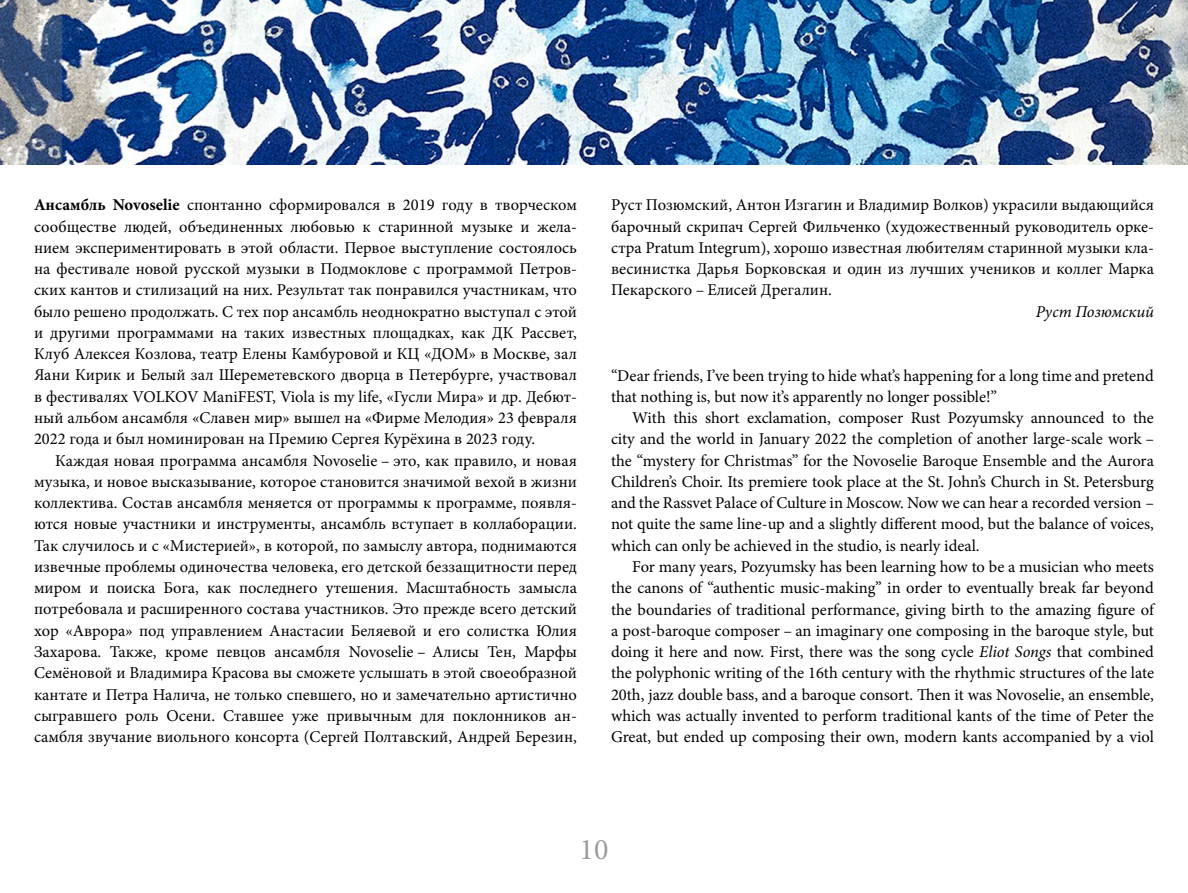
<style>
.page{position:relative;width:1188px;height:893px;background:#fff}
.page>*{position:absolute;margin:0;border:0;box-sizing:border-box;transform-origin:0 0}
.t1{font:30px "Minion Pro";color:#9c9c9d}
.t2{font:16.5px/21.3px "Minion Pro";color:#000;text-align:justify}
.t3{font:italic 16.5px "Minion Pro";color:#000}
.s1{font-weight:700}
.s2{font-style:italic}
</style>
<div class="page">
<img style="left:0;top:0;width:1188px;height:164px">
<p class="t2" style="left:34px;top:194px;width:545px"><span class="s1">Ансамбль Novoselie</span> спонтанно сформировался в 2019 году в творческом сообществе людей, объединенных любовью к старинной музыке и жела&shy;нием экспериментировать в этой области. Первое выступление состоялось на фестивале новой русской музыки в Подмоклове с программой Петров&shy;ских кантов и стилизаций на них. Результат так понравился участникам, что было решено продолжать. С тех пор ансамбль неоднократно выступал с этой и другими программами на таких известных площадках, как ДК Рассвет, Клуб Алексея Козлова, театр Елены Камбуровой и КЦ «ДОМ» в Москве, зал Яани Кирик и Белый зал Шереметевского дворца в Петербурге, участвовал в фестивалях VOLKOV ManiFEST, Viola is my life, «Гусли Мира» и др. Дебют&shy;ный альбом ансамбля «Славен мир» вышел на «Фирме Мелодия» 23 февраля 2022 года и был номинирован на Премию Сергея Курёхина в 2023 году.</p>
<p class="t2" style="left:34px;top:449px;width:545px;text-indent:21px">Каждая новая программа ансамбля Novoselie – это, как правило, и новая музыка, и новое высказывание, которое становится значимой вехой в жизни коллектива. Состав ансамбля меняется от программы к программе, появля&shy;ются новые участники и инструменты, ансамбль вступает в коллаборации.<br>Так случилось и с «Мистерией», в которой, по замыслу автора, поднимаются извечные проблемы одиночества человека, его детской беззащитности перед миром и поиска Бога, как последнего утешения. Масштабность замысла потребовала и расширенного состава участников. Это прежде всего детский хор «Аврора» под управлением Анастасии Беляевой и его солистка Юлия Захарова. Также, кроме певцов ансамбля Novoselie – Алисы Тен, Марфы Семёновой и Владимира Красова вы сможете услышать в этой своеобразной кантате и Петра Налича, не только спевшего, но и замечательно артистично сыгравшего роль Осени. Ставшее уже привычным для поклонников ан&shy;самбля звучание виольного консорта (Сергей Полтавский, Андрей Березин,</p>
<p class="t2" style="left:611px;top:194px;width:545px">Руст Позюмский, Антон Изгагин и Владимир Волков) украсили выдающийся барочный скрипач Сергей Фильченко (художественный руководитель орке&shy;стра Pratum Integrum), хорошо известная любителям старинной музыки кла&shy;весинистка Дарья Борковская и один из лучших учеников и коллег Марка Пекарского – Елисей Дрегалин.</p>
<p class="t3" style="left:1036px;top:300px;width:120px">Руст Позюмский</p>
<p class="t2" style="left:611px;top:364px;width:544px">“Dear friends, I’ve been trying to hide what’s happening for a long time and pretend that nothing is, but now it’s apparently no longer possible!”</p>
<p class="t2" style="left:611px;top:407px;width:544px;text-indent:21px">With this short exclamation, composer Rust Pozyumsky announced to the city and the world in January 2022 the completion of another large-scale work – the “mystery for Christmas” for the Novoselie Baroque Ensemble and the Aurora Children’s Choir. Its premiere took place at the St. John’s Church in St. Petersburg and the Rassvet Palace of Culture in Moscow. Now we can hear a recorded version – not quite the same line-up and a slightly different mood, but the balance of voices, which can only be achieved in the studio, is nearly ideal.</p>
<p class="t2" style="left:611px;top:556px;width:545px;text-indent:21px">For many years, Pozyumsky has been learning how to be a musician who meets the canons of “authentic music-making” in order to eventually break far beyond the boundaries of traditional performance, giving birth to the amazing figure of a post-baroque composer – an imaginary one composing in the baroque style, but doing it here and now. First, there was the song cycle <span class="s2">Eliot Songs</span> that combined the polyphonic writing of the 16th century with the rhythmic structures of the late 20th, jazz double bass, and a baroque consort. Then it was Novoselie, an ensemble, which was actually invented to perform traditional kants of the time of Peter the Great, but ended up composing their own, modern kants accompanied by a viol</p>
<h1 class="t1" style="left:580px;top:829px;width:30px">10</h1>
</div>
